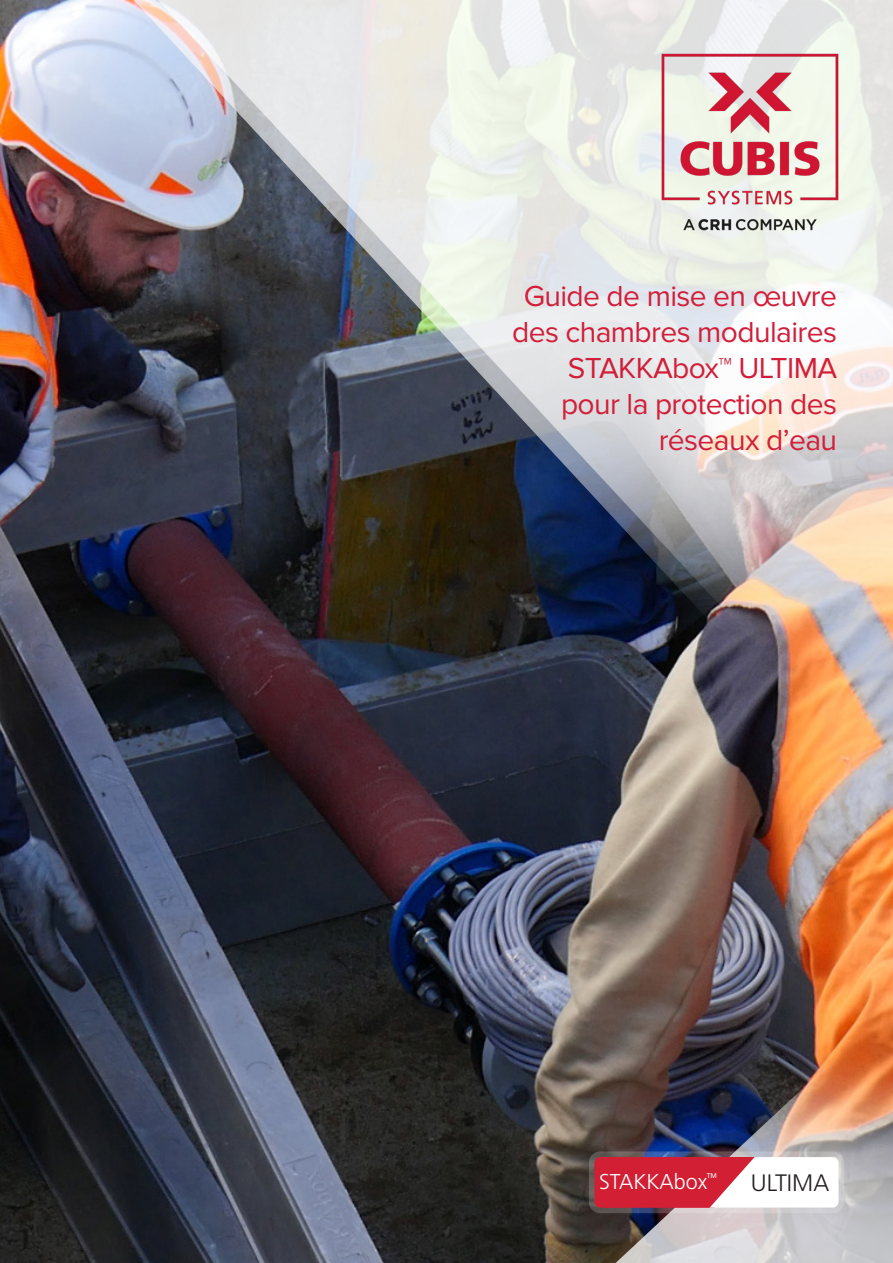
<style>
.page{position:relative;width:893px;height:1263px;background:#fff}
.page>*{position:absolute;margin:0;border:0;box-sizing:border-box;transform-origin:0 0}
.t1{font:30px/36px "Proxima Nova";letter-spacing:-.02em;color:#d21e39;text-align:right}
.t2{font:300 23.85px "Frutiger";color:#231f20}
.t3{font:300 21.45px "Frutiger";color:#fff}
.t4{font:6.75px "Frutiger";color:#fff}
</style>
<div class="page">
<img style="left:0;top:0;width:564px;height:1263px">
<img style="left:13px;top:0;width:880px;height:1082px">
<img style="left:660px;top:51px;width:180px;height:180px">
<img style="left:564px;top:969px;width:329px;height:294px">
<svg style="left:589px;top:1151px;width:255px;height:62px;background:#9c959e"></svg>
<svg style="left:594px;top:1157px;width:244px;height:50px"></svg>
<p class="t1" style="left:512px;top:278px;width:327px">Guide de mise en œuvre des chambres modulaires<br>STAKKAbox™ ULTIMA pour la protection des réseaux d’eau</p>
<p class="t3" style="left:599px;top:1169px;width:110px">STAKKAbox</p>
<p class="t2" style="left:751px;top:1169px;width:80px">ULTIMA</p>
<p class="t4" style="left:707px;top:1171px;width:12px">TM</p>
</div>
